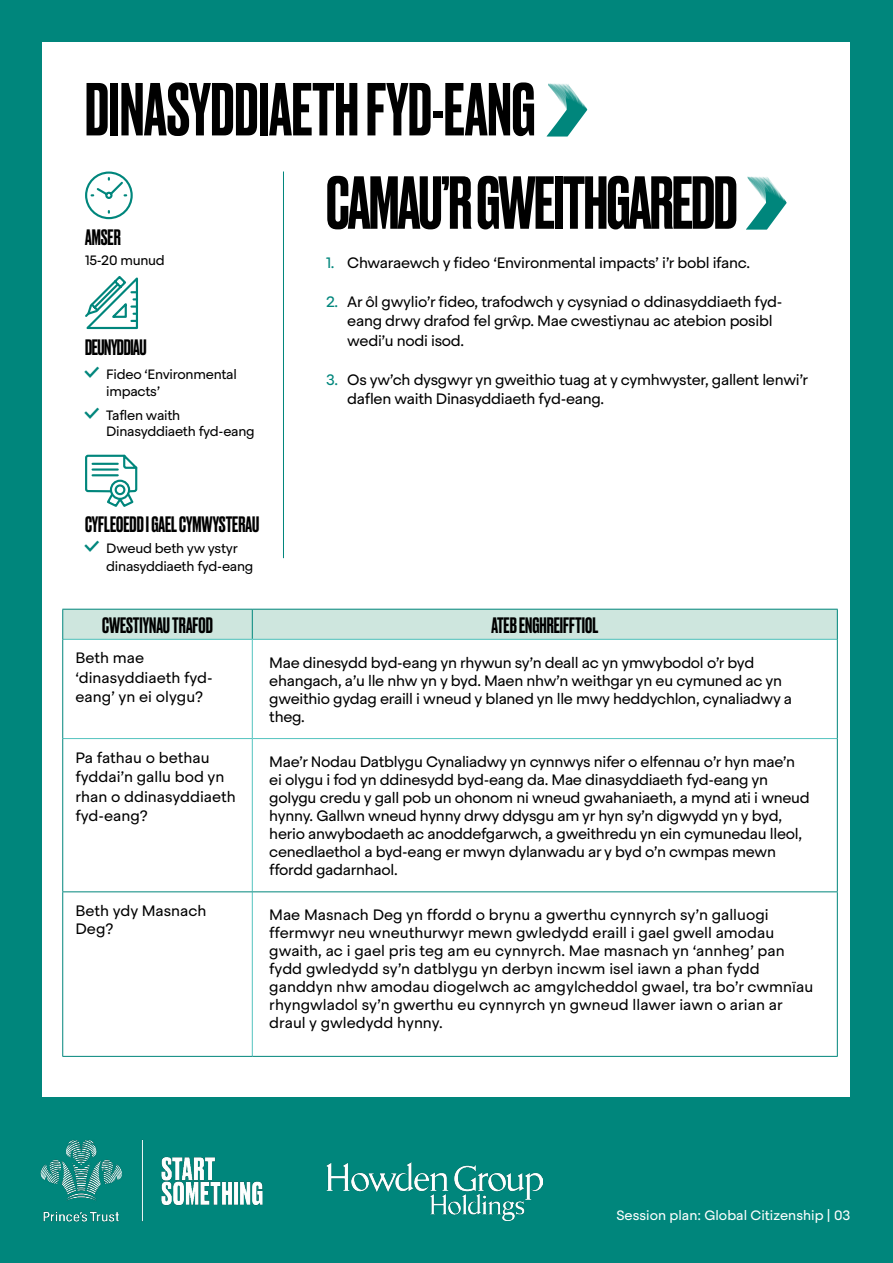
<style>
.page{position:relative;width:893px;height:1263px;background:#00867c}
.page>*{position:absolute;margin:0;border:0;box-sizing:border-box;transform-origin:0 0}
.t1{font:500 70.5px "Druk";letter-spacing:-.005em;color:#000}
.t2{font:500 21px "Druk";color:#000}
.t3{font:500 21px "Druk";letter-spacing:-.02em;color:#000}
.t4{font:15px/18px "Steradian";letter-spacing:-.02em;color:#000}
.t5{font:15px/18px "Steradian";color:#000}
.t6{font:13.5px/16.2px "Steradian";letter-spacing:-.02em;color:#000}
.t7{font:13.5px "Steradian";color:#fff}
.s1{color:#00867c}
</style>
<div class="page">
<div style="left:43px;top:43px;width:807px;height:1054px;background:#fff"></div>
<img style="left:40px;top:1140px;width:223px;height:82px">
<svg style="left:547px;top:83px;width:40px;height:54px"></svg>
<svg style="left:746px;top:176px;width:41px;height:54px"></svg>
<hr style="left:283px;top:171px;width:1px;height:387px;background:#00867c">
<svg style="left:85px;top:171px;width:48px;height:49px"></svg>
<svg style="left:85px;top:276px;width:53px;height:54px"></svg>
<img style="left:327px;top:1163px;width:216px;height:57px">
<div style="left:63px;top:609px;width:189px;height:30px;background:#cee6de"></div>
<div style="left:252px;top:609px;width:585px;height:30px;background:#cee6de"></div>
<hr style="left:252px;top:609px;width:1px;height:30px;background:#00867c">
<hr style="left:252px;top:609px;width:586px;height:1px;background:#00867c">
<hr style="left:837px;top:609px;width:1px;height:30px;background:#00867c">
<hr style="left:252px;top:639px;width:585px;height:1px;background:#53c3bf">
<hr style="left:63px;top:639px;width:189px;height:1px;background:#53c3bf">
<hr style="left:252px;top:640px;width:1px;height:98px;background:#53c3bf">
<hr style="left:63px;top:738px;width:189px;height:1px;background:#53c3bf">
<hr style="left:252px;top:739px;width:1px;height:152px;background:#53c3bf">
<hr style="left:252px;top:892px;width:1px;height:164px;background:#53c3bf">
<hr style="left:252px;top:738px;width:585px;height:1px;background:#53c3bf">
<hr style="left:62px;top:609px;width:190px;height:1px;background:#00867c">
<hr style="left:62px;top:609px;width:1px;height:30px;background:#00867c">
<hr style="left:62px;top:639px;width:1px;height:99px;background:#00867c">
<hr style="left:837px;top:639px;width:1px;height:99px;background:#00867c">
<hr style="left:62px;top:738px;width:1px;height:153px;background:#00867c">
<hr style="left:837px;top:738px;width:1px;height:153px;background:#00867c">
<hr style="left:62px;top:891px;width:190px;height:1px;background:#00867c">
<hr style="left:62px;top:892px;width:1px;height:164px;background:#00867c">
<hr style="left:252px;top:891px;width:586px;height:1px;background:#00867c">
<hr style="left:837px;top:892px;width:1px;height:164px;background:#00867c">
<hr style="left:62px;top:1056px;width:190px;height:1px;background:#00867c">
<hr style="left:252px;top:1056px;width:586px;height:1px;background:#00867c">
<svg style="left:85px;top:454px;width:53px;height:53px"></svg>
<h1 class="t1" style="left:85px;top:61px;width:452px">DINASYDDIAETH FYD-EANG</h1>
<h2 class="t2" style="left:85px;top:223px;width:37px">AMSER</h2>
<p class="t6" style="left:85px;top:252px;width:81px">15-20 munud</p>
<h2 class="t3" style="left:85px;top:332px;width:63px">DEUNYDDIAU</h2>
<p class="t6" style="left:106px;top:366px;width:132px">Fideo ‘Environmental impacts’</p>
<p class="t6" style="left:106px;top:407px;width:150px">Taflen waith<br>Dinasyddiaeth fyd-eang</p>
<h2 class="t2" style="left:85px;top:510px;width:176px">CYFLEOEDD I GAEL CYMWYSTERAU</h2>
<p class="t6" style="left:106px;top:539px;width:149px;line-height:18px">Dweud beth yw ystyr dinasyddiaeth fyd-eang</p>
<h1 class="t1" style="left:326px;top:154px;width:413px">CAMAU’R GWEITHGAREDD</h1>
<p class="t4" style="left:326px;top:254px;width:425px"><span class="s1">1.</span> Chwaraewch y fideo ‘Environmental impacts’ i’r bobl ifanc.</p>
<p class="t4" style="left:347px;top:292px;width:437px;line-height:19.5px;text-indent:-21px"><span class="s1">2.</span> Ar ôl gwylio’r fideo, trafodwch y cysyniad o ddinasyddiaeth fyd&shy;eang drwy drafod fel grŵp. Mae cwestiynau ac atebion posibl wedi’u nodi isod.</p>
<p class="t4" style="left:347px;top:370px;width:462px;line-height:19.5px;text-indent:-21px"><span class="s1">3.</span> Os yw’ch dysgwyr yn gweithio tuag at y cymhwyster, gallent lenwi’r daflen waith Dinasyddiaeth fyd-eang.</p>
<h2 class="t2" style="left:102px;top:611px;width:112px">CWESTIYNAU TRAFOD</h2>
<h2 class="t2" style="left:491px;top:611px;width:108px">ATEB ENGHREIFFTIOL</h2>
<p class="t5" style="left:75px;top:648px;width:139px;line-height:19.5px">Beth mae ‘dinasyddiaeth fyd&shy;eang’ yn ei olygu?</p>
<p class="t4" style="left:269px;top:653px;width:524px">Mae dinesydd byd-eang yn rhywun sy’n deall ac yn ymwybodol o’r byd ehangach, a’u lle nhw yn y byd. Maen nhw’n weithgar yn eu cymuned ac yn gweithio gydag eraill i wneud y blaned yn lle mwy heddychlon, cynaliadwy a theg.</p>
<p class="t5" style="left:75px;top:748px;width:162px;line-height:19.5px">Pa fathau o bethau fyddai’n gallu bod yn rhan o ddinasyddiaeth fyd-eang?</p>
<p class="t4" style="left:269px;top:752px;width:542px">Mae’r Nodau Datblygu Cynaliadwy yn cynnwys nifer o elfennau o’r hyn mae’n ei olygu i fod yn ddinesydd byd-eang da. Mae dinasyddiaeth fyd-eang yn golygu credu y gall pob un ohonom ni wneud gwahaniaeth, a mynd ati i wneud hynny. Gallwn wneud hynny drwy ddysgu am yr hyn sy’n digwydd yn y byd, herio anwybodaeth ac anoddefgarwch, a gweithredu yn ein cymunedau lleol, cenedlaethol a byd-eang er mwyn dylanwadu ar y byd o’n cwmpas mewn ffordd gadarnhaol.</p>
<p class="t5" style="left:75px;top:902px;width:133px">Beth ydy Masnach<br>Deg?</p>
<p class="t5" style="left:269px;top:906px;width:545px">Mae Masnach Deg yn ffordd o brynu a gwerthu cynnyrch sy’n galluogi ffermwyr neu wneuthurwyr mewn gwledydd eraill i gael gwell amodau gwaith, ac i gael pris teg am eu cynnyrch. Mae masnach yn ‘annheg’ pan fydd gwledydd sy’n datblygu yn derbyn incwm isel iawn a phan fydd ganddyn nhw amodau diogelwch ac amgylcheddol gwael, tra bo’r cwmnïau rhyngwladol sy’n gwerthu eu cynnyrch yn gwneud llawer iawn o arian ar draul y gwledydd hynny.</p>
<p class="t7" style="left:616px;top:1207px;width:236px">Session plan: Global Citizenship | 03</p>
</div>
